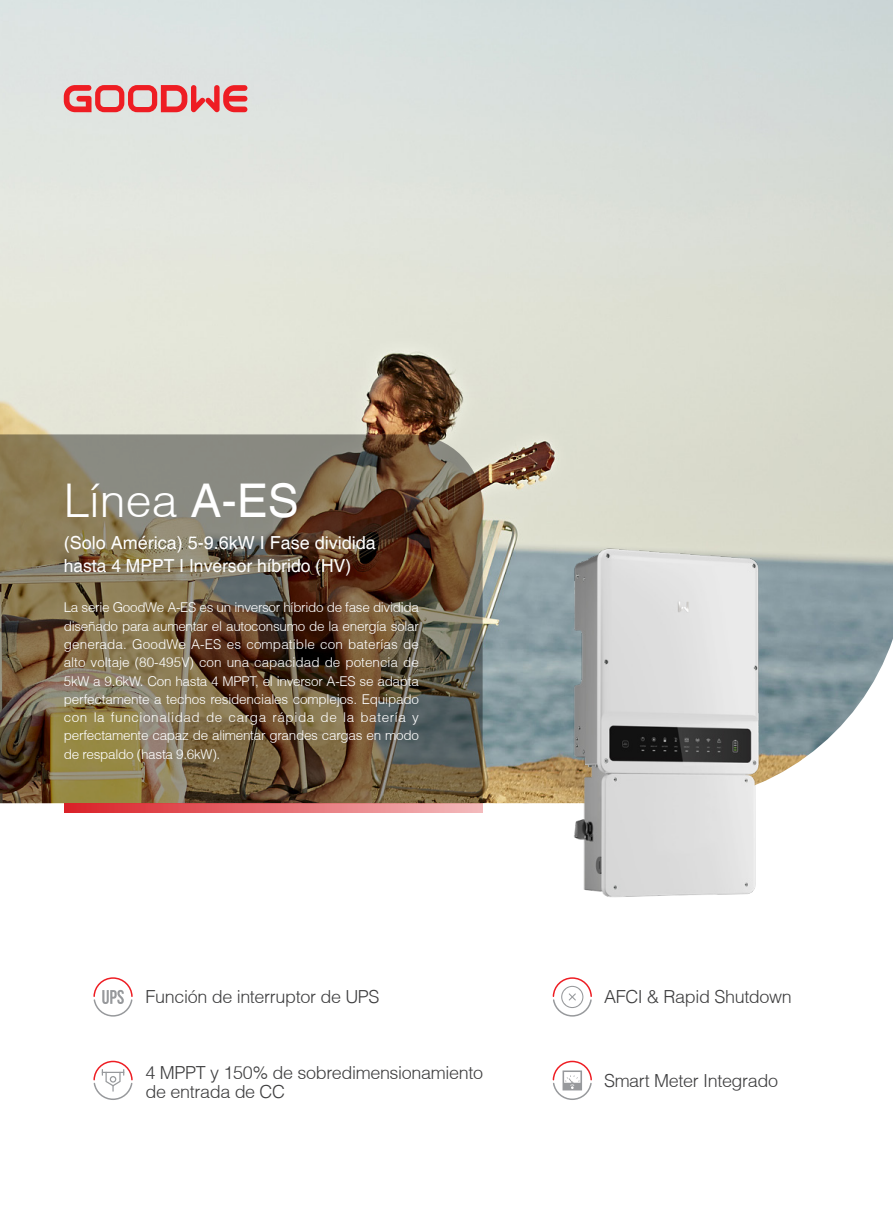
<style>
.page{position:relative;width:893px;height:1212px;background:#fff}
.page>*{position:absolute;margin:0;border:0;box-sizing:border-box;transform-origin:0 0}
.t1{font:300 46.5px "Helvetica";color:#fff}
.t2{font:300 18px/19.5px "Helvetica";letter-spacing:-.02em;color:#3e3e3f}
.t3{font:18px "Helvetica";color:#fff}
.t4{font:300 13.5px/18.3px "Helvetica";letter-spacing:-.02em;color:#fff;text-align:justify}
.s1{font-weight:400}
</style>
<div class="page">
<img style="left:0;top:0;width:893px;height:673px">
<svg style="left:0;top:434px;width:483px;height:369px;background:#73634a"></svg>
<svg style="left:64px;top:803px;width:401px;height:9px;background:#e4686d"></svg>
<svg style="left:64px;top:85px;width:183px;height:27px;background:#e67c7e"></svg>
<img style="left:465px;top:533px;width:413px;height:364px">
<svg style="left:93px;top:977px;width:40px;height:40px"></svg>
<svg style="left:552px;top:977px;width:40px;height:40px"></svg>
<svg style="left:552px;top:1060px;width:40px;height:40px"></svg>
<svg style="left:93px;top:1060px;width:40px;height:40px"></svg>
<p class="t1" style="left:64px;top:471px;width:237px">Línea <span class="s1">A-ES</span></p>
<p class="t3" style="left:64px;top:533px;width:314px">(Solo América) 5-9.6kW I Fase dividida</p>
<p class="t3" style="left:64px;top:555px;width:289px">hasta 4 MPPT I Inversor híbrido (HV)</p>
<p class="t4" style="left:64px;top:598px;width:357px">La serie GoodWe A-ES es un inversor híbrido de fase dividida diseñado para aumentar el autoconsumo de la energía solar generada. GoodWe A-ES es compatible con baterías de alto voltaje (80-495V) con una capacidad de potencia de 5kW a 9.6kW. Con hasta 4 MPPT, el inversor A-ES se adapta perfectamente a techos residenciales complejos. Equipado con la funcionalidad de carga rápida de la batería y perfectamente capaz de alimentar grandes cargas en modo de respaldo (hasta 9.6kW).</p>
<p class="t2" style="left:146px;top:987px;width:235px">Función de interruptor de UPS</p>
<p class="t2" style="left:604px;top:987px;width:189px">AFCI &amp; Rapid Shutdown</p>
<p class="t2" style="left:146px;top:1062px;width:339px">4 MPPT y 150% de sobredimensionamiento de entrada de CC</p>
<p class="t2" style="left:604px;top:1070px;width:176px">Smart Meter Integrado</p>
</div>
